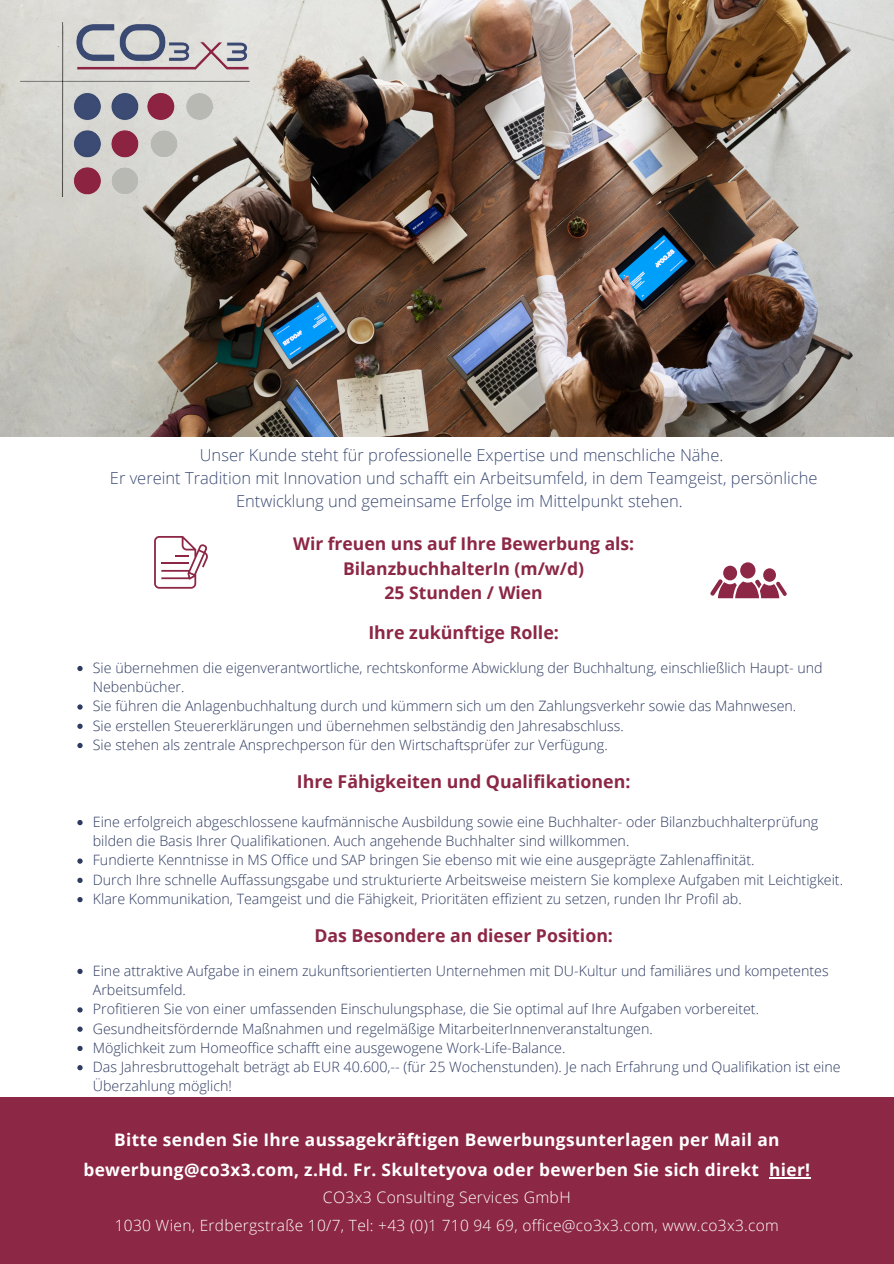
<style>
.page{position:relative;width:894px;height:1264px;background:#fff}
.page>*{position:absolute;margin:0;border:0;box-sizing:border-box;transform-origin:0 0}
.t1{font:700 17.85px "Open Sans";color:#8c2745}
.t2{font:700 17.7px "Open Sans";color:#8c2745}
.t3{font:700 17.55px/24.5px "Open Sans";color:#8c2745;text-align:center}
.t4{font:700 17.25px/30.3px "Open Sans";letter-spacing:.02em;color:#fff;text-align:center}
.t5{font:300 16.5px/22.8px "Open Sans";color:#3c4b74;text-align:center}
.t6{font:300 15.75px "Open Sans";letter-spacing:.02em;color:#fff}
.t7{font:300 15.45px "Open Sans";letter-spacing:.02em;color:#fff}
.t8{font:300 14.25px/19.2px "Open Sans";color:#2e3b61}
</style>
<div class="page">
<div style="left:0;top:1097px;width:893px;height:166px;background:#8c2745"></div>
<svg style="left:77px;top:666px;width:6px;height:5px"></svg>
<svg style="left:77px;top:704px;width:6px;height:5px"></svg>
<svg style="left:77px;top:723px;width:6px;height:6px"></svg>
<svg style="left:77px;top:743px;width:6px;height:5px"></svg>
<svg style="left:77px;top:820px;width:6px;height:5px"></svg>
<svg style="left:77px;top:858px;width:6px;height:5px"></svg>
<svg style="left:77px;top:877px;width:6px;height:6px"></svg>
<svg style="left:77px;top:897px;width:6px;height:5px"></svg>
<svg style="left:77px;top:968px;width:6px;height:6px"></svg>
<svg style="left:77px;top:1007px;width:6px;height:5px"></svg>
<svg style="left:77px;top:1026px;width:6px;height:5px"></svg>
<svg style="left:77px;top:1045px;width:6px;height:6px"></svg>
<svg style="left:77px;top:1065px;width:6px;height:5px"></svg>
<div style="left:740px;top:562px;width:15px;height:16px;background:#8c2745;border-radius:50%"></div>
<div style="left:763px;top:568px;width:12px;height:14px;background:#8c2745;border-radius:50%"></div>
<div style="left:723px;top:565px;width:13px;height:15px;background:#8c2745;border-radius:50%"></div>
<svg style="left:710px;top:578px;width:77px;height:20px"></svg>
<svg style="left:154px;top:536px;width:54px;height:52px"></svg>
<hr style="left:161px;top:562px;width:28px;height:2px;background:#8c2745">
<hr style="left:769px;top:1177px;width:41px;height:1px;background:#fff">
<img style="left:0;top:0;width:893px;height:436px">
<img style="left:20px;top:23px;width:230px;height:173px">
<p class="t5" style="left:110px;top:443px;width:708px">Unser Kunde steht für professionelle Expertise und menschliche Nähe.<br>Er vereint Tradition mit Innovation und schafft ein Arbeitsumfeld, in dem Teamgeist, persönliche<br>Entwicklung und gemeinsame Erfolge im Mittelpunkt stehen.</p>
<p class="t3" style="left:293px;top:531px;width:342px">Wir freuen uns auf Ihre Bewerbung als:<br>BilanzbuchhalterIn (m/w/d)<br>25 Stunden / Wien</p>
<p class="t1" style="left:368px;top:619px;width:192px">Ihre zukünftige Rolle:</p>
<h2 class="t8" style="left:93px;top:657px;width:731px">Sie übernehmen die eigenverantwortliche, rechtskonforme Abwicklung der Buchhaltung, einschließlich Haupt- und<br>Nebenbücher.</h2>
<h1 class="t8" style="left:93px;top:696px;width:704px">Sie führen die Anlagenbuchhaltung durch und kümmern sich um den Zahlungsverkehr sowie das Mahnwesen.</h1>
<h1 class="t8" style="left:93px;top:715px;width:532px">Sie erstellen Steuererklärungen und übernehmen selbständig den Jahresabschluss.</h1>
<p class="t8" style="left:93px;top:734px;width:516px">Sie stehen als zentrale Ansprechperson für den Wirtschaftsprüfer zur Verfügung.</p>
<p class="t2" style="left:297px;top:768px;width:335px">Ihre Fähigkeiten und Qualifikationen:</p>
<p class="t8" style="left:93px;top:811px;width:726px">Eine erfolgreich abgeschlossene kaufmännische Ausbildung sowie eine Buchhalter- oder Bilanzbuchhalterprüfung bilden die Basis Ihrer Qualifikationen. Auch angehende Buchhalter sind willkommen.</p>
<p class="t8" style="left:93px;top:850px;width:663px">Fundierte Kenntnisse in MS Office und SAP bringen Sie ebenso mit wie eine ausgeprägte Zahlenaffinität.</p>
<h1 class="t8" style="left:93px;top:869px;width:751px">Durch Ihre schnelle Auffassungsgabe und strukturierte Arbeitsweise meistern Sie komplexe Aufgaben mit Leichtigkeit.</h1>
<p class="t8" style="left:93px;top:888px;width:650px">Klare Kommunikation, Teamgeist und die Fähigkeit, Prioritäten effizient zu setzen, runden Ihr Profil ab.</p>
<p class="t2" style="left:314px;top:922px;width:300px">Das Besondere an dieser Position:</p>
<p class="t8" style="left:93px;top:960px;width:737px">Eine attraktive Aufgabe in einem zukunftsorientierten Unternehmen mit DU-Kultur und familiäres und kompetentes<br>Arbeitsumfeld.</p>
<p class="t8" style="left:93px;top:999px;width:667px">Profitieren Sie von einer umfassenden Einschulungsphase, die Sie optimal auf Ihre Aufgaben vorbereitet.</p>
<h1 class="t8" style="left:93px;top:1018px;width:561px">Gesundheitsfördernde Maßnahmen und regelmäßige MitarbeiterInnenveranstaltungen.</h1>
<p class="t8" style="left:93px;top:1037px;width:474px">Möglichkeit zum Homeoffice schafft eine ausgewogene Work-Life-Balance.</p>
<p class="t8" style="left:93px;top:1056px;width:749px">Das Jahresbruttogehalt beträgt ab EUR 40.600,-- (für 25 Wochenstunden). Je nach Erfahrung und Qualifikation ist eine<br>Überzahlung möglich!</p>
<p class="t4" style="left:83px;top:1124px;width:728px">Bitte senden Sie Ihre aussagekräftigen Bewerbungsunterlagen per Mail an bewerbung@co3x3.com, z.Hd. Fr. Skultetyova oder bewerben Sie sich direkt hier!</p>
<p class="t6" style="left:323px;top:1186px;width:249px">CO3x3 Consulting Services GmbH</p>
<p class="t7" style="left:115px;top:1213px;width:665px">1030 Wien, Erdbergstraße 10/7, Tel: +43 (0)1 710 94 69, office@co3x3.com, www.co3x3.com</p>
</div>
